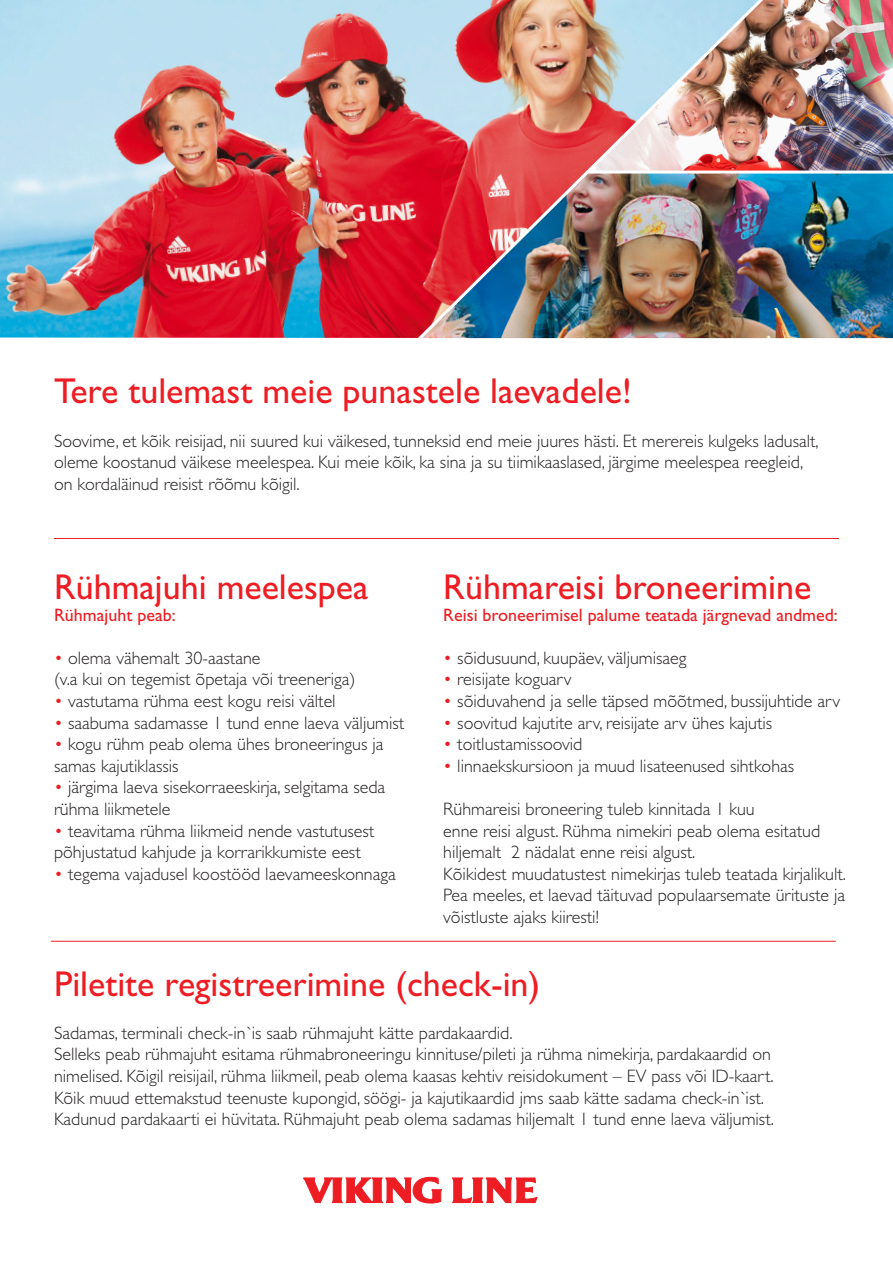
<style>
.page{position:relative;width:893px;height:1263px;background:#fff}
.page>*{position:absolute;margin:0;border:0;box-sizing:border-box;transform-origin:0 0}
.t1{font:36px "Gill Sans";color:#ee1d23}
.t2{font:300 18px/21.6px "Gill Sans";color:#231f20}
.t3{font:18px "Gill Sans";color:#ee1d23}
.s1{color:#ee1d23}
</style>
<div class="page">
<img style="left:779px;top:0;width:114px;height:171px">
<img style="left:779px;top:173px;width:114px;height:166px">
<hr style="left:54px;top:538px;width:785px;height:1px;background:#ee1d23">
<hr style="left:51px;top:941px;width:785px;height:1px;background:#ee1d23">
<img style="left:0;top:0;width:779px;height:339px">
<svg style="left:303px;top:1177px;width:139px;height:27px"></svg>
<svg style="left:452px;top:1177px;width:85px;height:26px"></svg>
<p class="t1" style="left:54px;top:371px;width:579px">Tere tulemast meie punastele laevadele!</p>
<p class="t2" style="left:54px;top:430px;width:766px">Soovime, et kõik reisijad, nii suured kui väikesed, tunneksid end meie juures hästi. Et merereis kulgeks ladusalt, oleme koostanud väikese meelespea. Kui meie kõik, ka sina ja su tiimikaaslased, järgime meelespea reegleid, on kordaläinud reisist rõõmu kõigil.</p>
<p class="t1" style="left:54px;top:566px;width:316px">Rühmajuhi meelespea</p>
<p class="t3" style="left:54px;top:604px;width:123px">Rühmajuht peab:</p>
<p class="t2" style="left:54px;top:647px;width:208px"><span class="s1">•</span> olema vähemalt 30-aastane</p>
<p class="t2" style="left:54px;top:669px;width:303px">(v.a kui on tegemist õpetaja või treeneriga)</p>
<p class="t2" style="left:54px;top:690px;width:283px"><span class="s1">•</span> vastutama rühma eest kogu reisi vältel</p>
<p class="t2" style="left:54px;top:712px;width:352px"><span class="s1">•</span> saabuma sadamasse 1 tund enne laeva väljumist</p>
<p class="t2" style="left:54px;top:733px;width:331px"><span class="s1">•</span> kogu rühm peab olema ühes broneeringus ja</p>
<p class="t2" style="left:54px;top:755px;width:126px">samas kajutiklassis</p>
<p class="t2" style="left:54px;top:777px;width:333px"><span class="s1">•</span> järgima laeva sisekorraeeskirja, selgitama seda</p>
<p class="t2" style="left:54px;top:798px;width:118px">rühma liikmetele</p>
<p class="t2" style="left:54px;top:820px;width:322px"><span class="s1">•</span> teavitama rühma liikmeid nende vastutusest</p>
<p class="t2" style="left:54px;top:841px;width:308px">põhjustatud kahjude ja korrarikkumiste eest</p>
<p class="t2" style="left:54px;top:863px;width:343px"><span class="s1">•</span> tegema vajadusel koostööd laevameeskonnaga</p>
<p class="t1" style="left:443px;top:566px;width:370px">Rühmareisi broneerimine</p>
<p class="t3" style="left:443px;top:604px;width:396px">Reisi broneerimisel palume teatada järgnevad andmed:</p>
<p class="t2" style="left:443px;top:647px;width:245px"><span class="s1">•</span> sõidusuund, kuupäev, väljumisaeg</p>
<p class="t2" style="left:443px;top:669px;width:130px"><span class="s1">•</span> reisijate koguarv</p>
<p class="t2" style="left:443px;top:690px;width:398px"><span class="s1">•</span> sõiduvahend ja selle täpsed mõõtmed, bussijuhtide arv</p>
<p class="t2" style="left:443px;top:712px;width:330px"><span class="s1">•</span> soovitud kajutite arv, reisijate arv ühes kajutis</p>
<p class="t2" style="left:443px;top:733px;width:141px"><span class="s1">•</span> toitlustamissoovid</p>
<p class="t2" style="left:443px;top:755px;width:352px"><span class="s1">•</span> linnaekskursioon ja muud lisateenused sihtkohas</p>
<p class="t2" style="left:443px;top:798px;width:404px">Rühmareisi broneering tuleb kinnitada 1 kuu<br>enne reisi algust. Rühma nimekiri peab olema esitatud hiljemalt 2 nädalat enne reisi algust.<br>Kõikidest muudatustest nimekirjas tuleb teatada kirjalikult.<br>Pea meeles, et laevad täituvad populaarsemate ürituste ja</p>
<p class="t2" style="left:443px;top:906px;width:157px">võistluste ajaks kiiresti!</p>
<p class="t1" style="left:54px;top:963px;width:488px">Piletite registreerimine (check-in)</p>
<p class="t2" style="left:54px;top:1022px;width:460px">Sadamas, terminali check-in`is saab rühmajuht kätte pardakaardid.</p>
<p class="t2" style="left:54px;top:1044px;width:721px">Selleks peab rühmajuht esitama rühmabroneeringu kinnituse/pileti ja rühma nimekirja, pardakaardid on nimelised. Kõigil reisijail, rühma liikmeil, peab olema kaasas kehtiv reisidokument – EV pass või ID-kaart.<br>Kõik muud ettemakstud teenuste kupongid, söögi- ja kajutikaardid jms saab kätte sadama check-in`ist.<br>Kadunud pardakaarti ei hüvitata. Rühmajuht peab olema sadamas hiljemalt 1 tund enne laeva väljumist.</p>
</div>
